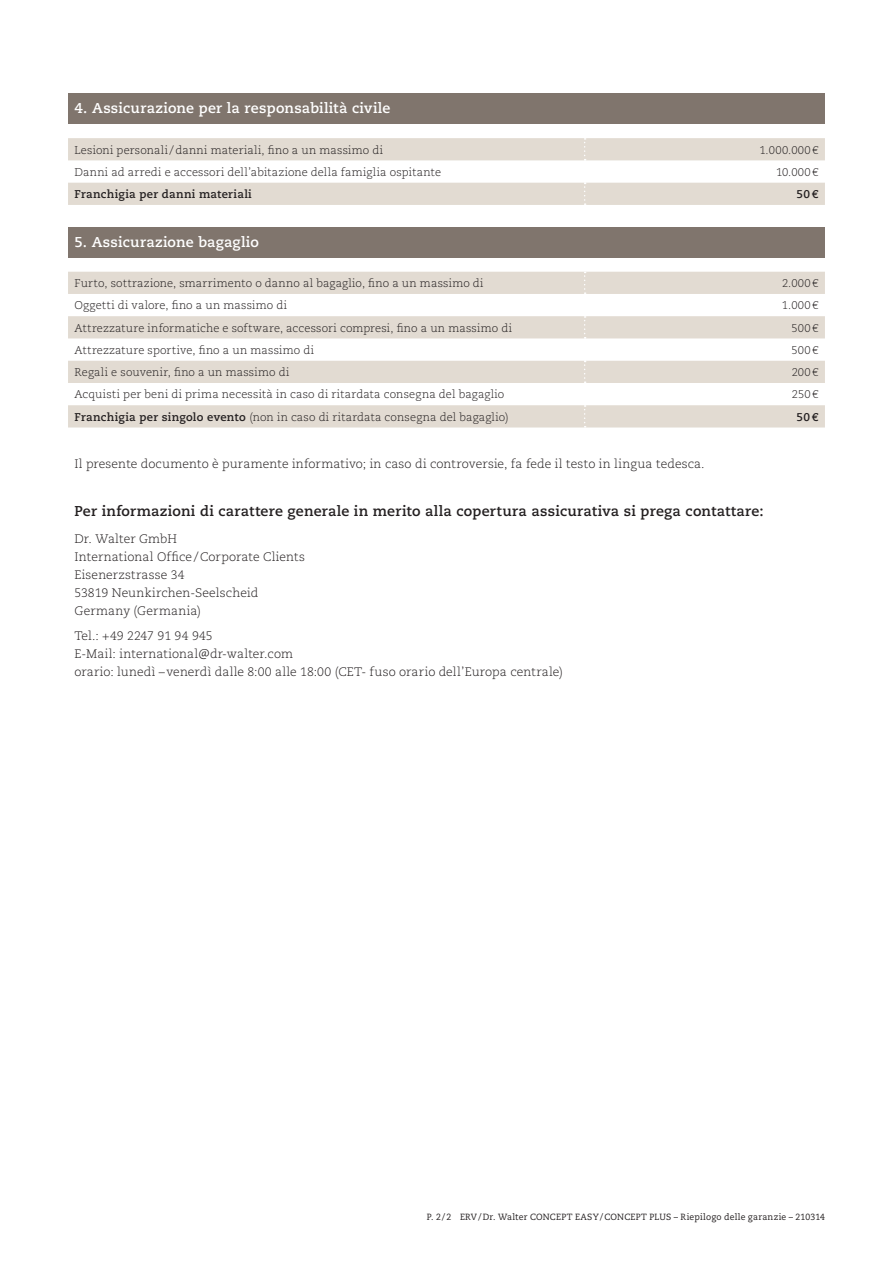
<style>
.page{position:relative;width:893px;height:1263px;background:#fff}
.page>*{position:absolute;margin:0;border:0;box-sizing:border-box;transform-origin:0 0}
.t1{font:700 14.25px "Caecilia LT Std";letter-spacing:.015em;color:#231f20}
.t2{font:700 14.25px "Caecilia LT Std";letter-spacing:.015em;color:#fff}
.t3{font:300 12.3px/18px "Caecilia LT Std";letter-spacing:.01em;color:#231f20}
.t4{font:300 11.25px "Caecilia LT Std";letter-spacing:.015em;color:#231f20}
.t5{font:700 11.25px "Caecilia LT Std";letter-spacing:.025em;color:#231f20}
.t6{font:9px "Caecilia LT Std";letter-spacing:.025em;color:#231f20;scale:.96 1}
.s1{font-weight:700}
.s2{font-family:"The Sans Os F"}
</style>
<div class="page">
<div style="left:68px;top:94px;width:757px;height:30px;background:#80756d"></div>
<svg style="left:68px;top:138px;width:757px;height:67px;fill:#e2dbd2"></svg>
<svg style="left:584px;top:138px;width:2px;height:67px"></svg>
<div style="left:68px;top:227px;width:757px;height:30px;background:#80756d"></div>
<svg style="left:68px;top:272px;width:757px;height:155px;fill:#e2dbd2"></svg>
<svg style="left:584px;top:272px;width:2px;height:155px"></svg>
<p class="t2" style="left:74px;top:100px;width:317px">4. Assicurazione per la responsabilità civile</p>
<p class="t4" style="left:74px;top:143px;width:310px">Lesioni personali/danni materiali, fino a un massimo di</p>
<p class="t4" style="left:759px;top:143px;width:61px">1.000.000€</p>
<p class="t4" style="left:74px;top:166px;width:368px">Danni ad arredi e accessori dell’abitazione della famiglia ospitante</p>
<p class="t4" style="left:776px;top:166px;width:44px">10.000€</p>
<p class="t5" style="left:74px;top:188px;width:179px">Franchigia per danni materiali</p>
<p class="t5" style="left:797px;top:188px;width:23px">50€</p>
<p class="t2" style="left:74px;top:233px;width:186px">5. Assicurazione bagaglio</p>
<p class="t4" style="left:74px;top:277px;width:411px">Furto, sottrazione, smarrimento o danno al bagaglio, fino a un massimo di</p>
<p class="t4" style="left:782px;top:277px;width:38px">2.000€</p>
<p class="t4" style="left:74px;top:299px;width:214px">Oggetti di valore, fino a un massimo di</p>
<p class="t4" style="left:782px;top:299px;width:38px">1.000€</p>
<p class="t4" style="left:74px;top:321px;width:439px">Attrezzature informatiche e software, accessori compresi, fino a un massimo di</p>
<p class="t4" style="left:792px;top:321px;width:28px">500€</p>
<p class="t4" style="left:74px;top:344px;width:241px">Attrezzature sportive, fino a un massimo di</p>
<p class="t4" style="left:792px;top:344px;width:28px">500€</p>
<p class="t4" style="left:74px;top:366px;width:216px">Regali e souvenir, fino a un massimo di</p>
<p class="t4" style="left:792px;top:366px;width:28px">200€</p>
<p class="t4" style="left:74px;top:388px;width:431px">Acquisti per beni di prima necessità in caso di ritardata consegna del bagaglio</p>
<p class="t4" style="left:792px;top:388px;width:28px">250€</p>
<p class="t4" style="left:74px;top:410px;width:436px"><span class="s1">Franchigia per singolo evento</span> (non in caso di ritardata consegna del bagaglio)</p>
<p class="t5" style="left:797px;top:410px;width:23px">50€</p>
<p class="t3" style="left:74px;top:455px;width:632px">Il presente documento è puramente informativo; in caso di controversie, fa fede il testo in lingua tedesca.</p>
<p class="t1" style="left:74px;top:503px;width:691px">Per informazioni di carattere generale in merito alla copertura assicurativa si prega contattare:</p>
<p class="t3" style="left:74px;top:530px;width:232px">Dr. Walter GmbH<br>International Office/Corporate Clients<br>Eisenerzstrasse 34<br>53819 Neunkirchen-Seelscheid<br>Germany (Germania)</p>
<p class="t3" style="left:74px;top:627px;width:490px">Tel.: +49 2247 91 94 945<br>E-Mail: international<span class="s2">@</span>dr-walter.com<br>orario: lunedì –venerdì dalle 8:00 alle 18:00 (CET- fuso orario dell’Europa centrale)</p>
<p class="t6" style="left:427px;top:1212px;width:416px">P. 2/2 ERV/Dr. Walter CONCEPT EASY/CONCEPT PLUS – Riepilogo delle garanzie – 210314</p>
</div>
